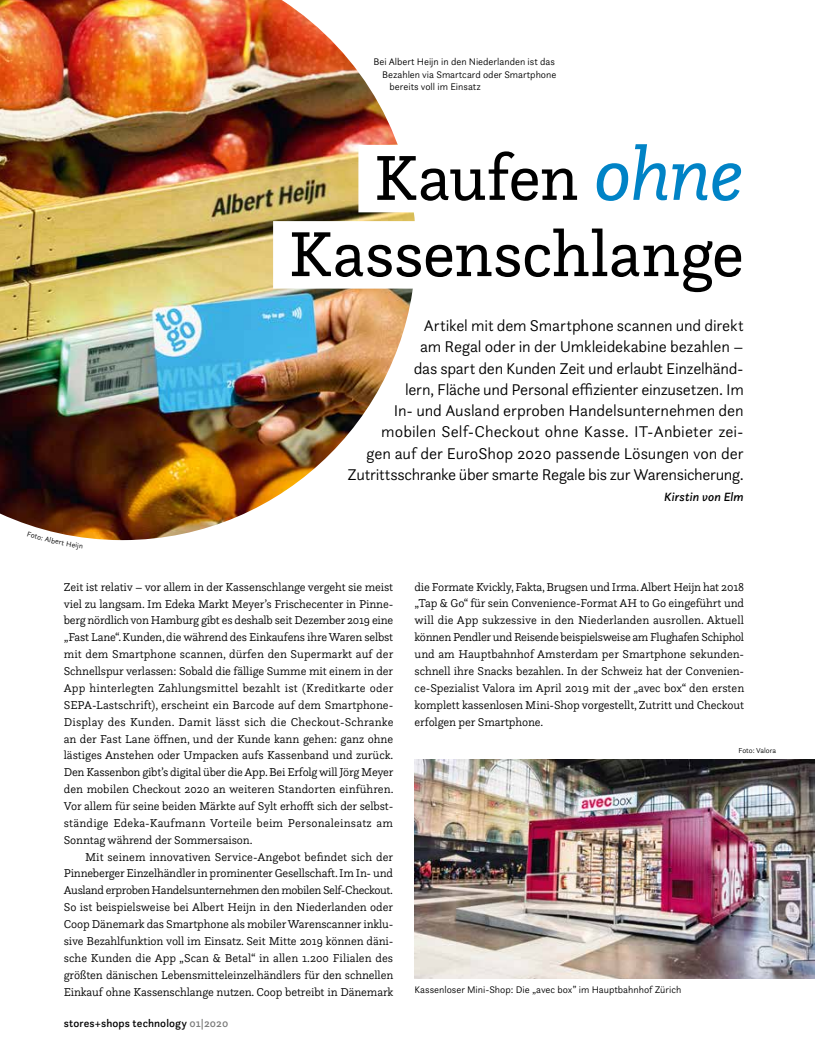
<style>
.page{position:relative;width:815px;height:1063px;background:#fff}
.page>*{position:absolute;margin:0;border:0;box-sizing:border-box;transform-origin:0 0}
.t1{font:66.25px/76.2px "Questa Slab";letter-spacing:-.005em;color:#000;text-align:right}
.t2{font:300 16.25px/21.2px "Questa Sans";letter-spacing:-.01em;color:#000;text-align:right}
.t3{font:italic 500 12.5px "Questa Sans";letter-spacing:.005em;color:#000}
.t4{font:300 11.88px/16.9px "Questa Slab";letter-spacing:-.01em;color:#000;text-align:justify}
.t5{font:500 11.25px "Questa Sans";letter-spacing:.01em;color:#000}
.t6{font:300 10px "Questa Sans";color:#000}
.t7{font:300 7.5px "Questa Sans";color:#000}
.s1{font-style:italic;font-size:77.5px;color:#0083c6}
.s2{color:#7b7b7a}
</style>
<div class="page">
<img style="left:0;top:0;width:415px;height:540px">
<img style="left:415px;top:759px;width:400px;height:220px">
<div style="left:358px;top:145px;width:386px;height:67px;background:#fff"></div>
<div style="left:273px;top:221px;width:471px;height:68px;background:#fff"></div>
<svg style="left:27px;top:531px;width:55px;height:9px"></svg>
<p class="t6" style="left:373px;top:56px;width:183px">Bei Albert Heijn in den Niederlanden ist das</p>
<p class="t6" style="left:382px;top:68px;width:176px">Bezahlen via Smartcard oder Smartphone</p>
<p class="t6" style="left:390px;top:81px;width:93px">bereits voll im Einsatz</p>
<h1 class="t1" style="left:288px;top:138px;width:457px">Kaufen <span class="s1">ohne<br></span>Kassenschlange</h1>
<p class="t2" style="left:348px;top:315px;width:398px">Artikel mit dem Smartphone scannen und direkt<br>am Regal oder in der Umkleidekabine bezahlen –<br>das spart den Kunden Zeit und erlaubt Einzelhänd-<br>lern, Fläche und Personal effizienter einzusetzen. Im<br>In- und Ausland erproben Handelsunternehmen den mobilen Self-Checkout ohne Kasse. IT-Anbieter zei-<br>gen auf der EuroShop 2020 passende Lösungen von der Zutrittsschranke über smarte Regale bis zur Warensicherung.</p>
<p class="t3" style="left:664px;top:489px;width:81px">Kirstin von Elm</p>
<p class="t4" style="left:64px;top:578px;width:331px">Zeit ist relativ – vor allem in der Kassenschlange vergeht sie meist viel zu langsam. Im Edeka Markt Meyer’s Frischecenter in Pinne&shy;berg nördlich von Hamburg gibt es deshalb seit Dezember 2019 eine „Fast Lane“. Kunden, die während des Einkaufens ihre Waren selbst mit dem Smartphone scannen, dürfen den Supermarkt auf der Schnellspur verlassen: Sobald die fällige Summe mit einem in der App hinterlegten Zahlungsmittel bezahlt ist (Kreditkarte oder SEPA-Lastschrift), erscheint ein Barcode auf dem Smartphone-Display des Kunden. Damit lässt sich die Checkout-Schranke an der Fast Lane öffnen, und der Kunde kann gehen: ganz ohne lästiges Anstehen oder Umpacken aufs Kassenband und zurück.<br>Den Kassenbon gibt’s digital über die App. Bei Erfolg will Jörg Meyer den mobilen Checkout 2020 an weiteren Standorten einführen.<br>Vor allem für seine beiden Märkte auf Sylt erhofft sich der selbst&shy;ständige Edeka-Kaufmann Vorteile beim Personaleinsatz am Sonntag während der Sommersaison.</p>
<p class="t4" style="left:64px;top:848px;width:331px;text-indent:21px">Mit seinem innovativen Service-Angebot befindet sich der Pinneberger Einzelhändler in prominenter Gesellschaft. Im In- und Ausland erproben Handelsunternehmen den mobilen Self-Checkout.<br>So ist beispielsweise bei Albert Heijn in den Niederlanden oder Coop Dänemark das Smartphone als mobiler Warenscanner inklu&shy;sive Bezahlfunktion voll im Einsatz. Seit Mitte 2019 können däni&shy;sche Kunden die App „Scan &amp; Betal“ in allen 1.200 Filialen des größten dänischen Lebensmitteleinzelhändlers für den schnellen Einkauf ohne Kassenschlange nutzen. Coop betreibt in Dänemark</p>
<p class="t5" style="left:64px;top:1016px;width:166px">stores+shops technology <span class="s2">01|2020</span></p>
<p class="t4" style="left:415px;top:578px;width:331px">die Formate Kvickly, Fakta, Brugsen und Irma. Albert Heijn hat 2018 „Tap &amp; Go“ für sein Convenience-Format AH to Go eingeführt und will die App sukzessive in den Niederlanden ausrollen. Aktuell können Pendler und Reisende beispielsweise am Flughafen Schiphol und am Hauptbahnhof Amsterdam per Smartphone sekunden&shy;schnell ihre Snacks bezahlen. In der Schweiz hat der Convenien&shy;ce-Spezialist Valora im April 2019 mit der „avec box“ den ersten komplett kassenlosen Mini-Shop vorgestellt, Zutritt und Checkout erfolgen per Smartphone.</p>
<p class="t7" style="left:738px;top:745px;width:39px">Foto: Valora</p>
<p class="t6" style="left:415px;top:984px;width:268px">Kassenloser Mini-Shop: Die „avec box” im Hauptbahnhof Zürich</p>
</div>
